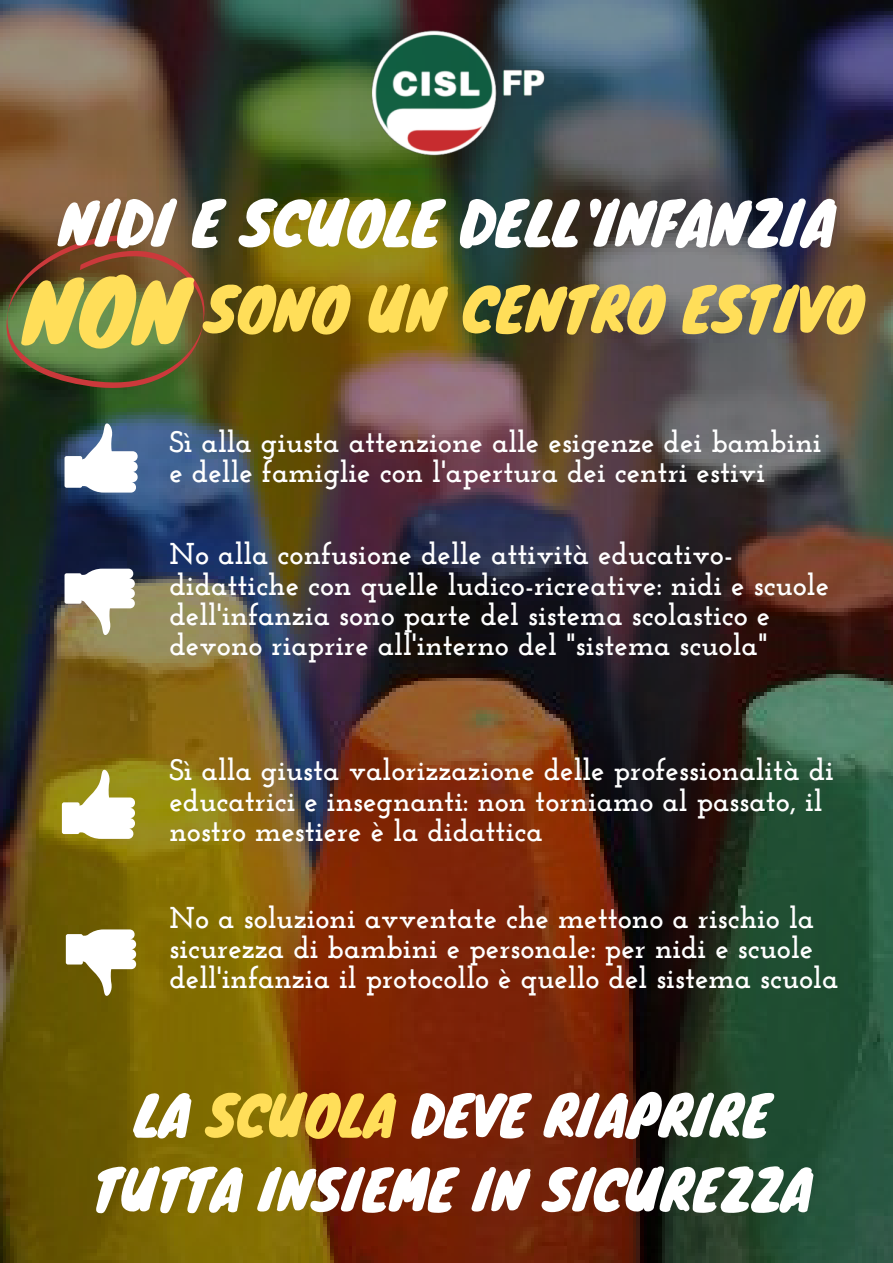
<style>
.page{position:relative;width:893px;height:1263px;background:#fff}
.page>*{position:absolute;margin:0;border:0;box-sizing:border-box;transform-origin:0 0}
.t1{font:58.5px "Knewave";color:#fff}
.t2{font:58.5px "Knewave";color:#ffde59}
.t3{font:54px/74.2px "Knewave";color:#fff;text-align:center}
.t4{font:700 30px/30.2px "Josefin Slab";color:#fff}
.s1{font-size:86.62px}
.s2{color:#ffde59}
</style>
<div class="page">
<img style="left:0;top:0;width:893px;height:1263px">
<div style="left:65px;top:456px;width:17px;height:32px;background:#fff;border-radius:2px"></div>
<svg style="left:70px;top:422px;width:68px;height:71px"></svg>
<div style="left:65px;top:573px;width:17px;height:31px;background:#fff;border-radius:2px"></div>
<svg style="left:70px;top:569px;width:65px;height:67px"></svg>
<div style="left:62px;top:802px;width:18px;height:32px;background:#fff;border-radius:2px"></div>
<svg style="left:67px;top:768px;width:68px;height:71px"></svg>
<div style="left:66px;top:934px;width:17px;height:30px;background:#fff;border-radius:2px"></div>
<svg style="left:71px;top:929px;width:65px;height:68px"></svg>
<img style="left:351px;top:16px;width:202px;height:156px">
<svg style="left:5px;top:235px;width:199px;height:154px;background:#646336"></svg>
<h1 class="t1" style="left:59px;top:176px;width:777px">NIDI E SCUOLE DELL'INFANZIA</h1>
<h1 class="t2" style="left:23px;top:262px;width:841px"><span class="s1">NON</span> SONO UN CENTRO ESTIVO</h1>
<p class="t4" style="left:169px;top:429px;width:653px">Sì alla giusta attenzione alle esigenze dei bambini e delle famiglie con l'apertura dei centri estivi</p>
<p class="t4" style="left:169px;top:542px;width:661px">No alla confusione delle attività educativo&shy;didattiche con quelle ludico-ricreative: nidi e scuole dell'infanzia sono parte del sistema scolastico e devono riaprire all'interno del "sistema scuola"</p>
<p class="t4" style="left:169px;top:758px;width:666px">Sì alla giusta valorizzazione delle professionalità di educatrici e insegnanti: non torniamo al passato, il nostro mestiere è la didattica</p>
<p class="t4" style="left:169px;top:905px;width:670px">No a soluzioni avventate che mettono a rischio la sicurezza di bambini e personale: per nidi e scuole dell'infanzia il protocollo è quello del sistema scuola</p>
<h2 class="t3" style="left:93px;top:1076px;width:720px">LA <span class="s2">SCUOLA</span> DEVE RIAPRIRE<br>TUTTA INSIEME IN SICUREZZA</h2>
</div>
